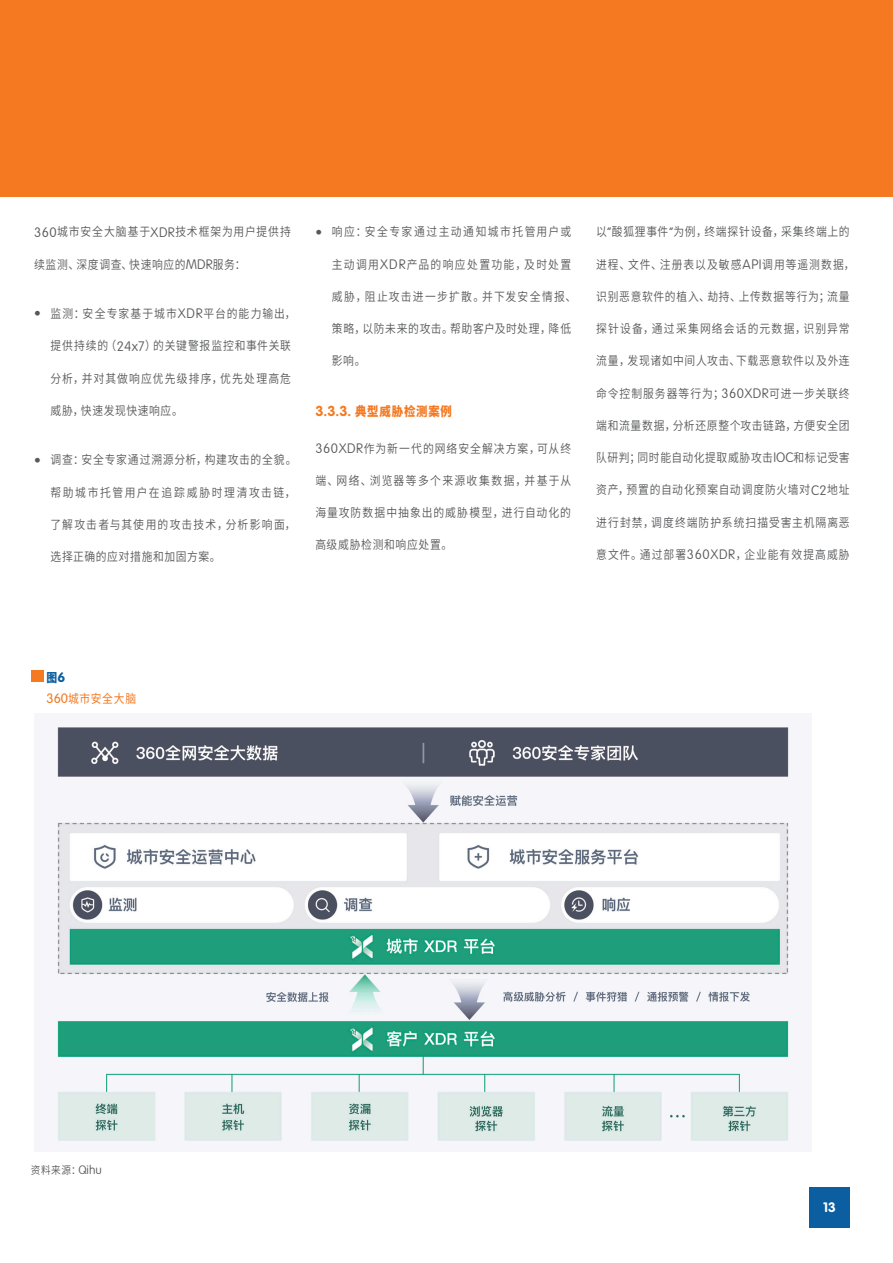
<style>
.page{position:relative;width:893px;height:1263px;background:#fff}
.page>*{position:absolute;margin:0;border:0;box-sizing:border-box;transform-origin:0 0}
.t1{font:700 13.5px "VAG Rounded";color:#fff}
.t2{font:900 12.9px "Noto Sans CJ Ksc";letter-spacing:.07em;color:#f47921;scale:.89 1}
.t3{font:600 12.15px "Noto Sans CJ Ksc";letter-spacing:.085em;color:#57585a;scale:.89 1}
.t4{font:600 12.15px "Noto Sans CJ Ksc";letter-spacing:.06em;color:#57585a;scale:.89 1}
.t5{font:600 12.15px "Noto Sans CJ Ksc";letter-spacing:.105em;color:#57585a;scale:.89 1}
.t6{font:600 12.15px "Noto Sans CJ Ksc";letter-spacing:.065em;color:#57585a;scale:.89 1}
.t7{font:600 12.15px "Noto Sans CJ Ksc";letter-spacing:.055em;color:#57585a;scale:.89 1}
.t8{font:600 12.15px "Noto Sans CJ Ksc";letter-spacing:.13em;color:#57585a;scale:.89 1}
.t9{font:600 12.15px "Noto Sans CJ Ksc";letter-spacing:.14em;color:#57585a;scale:.89 1}
.t10{font:600 12.15px "Noto Sans CJ Ksc";letter-spacing:.125em;color:#57585a;scale:.89 1}
.t11{font:600 12.15px "Noto Sans CJ Ksc";letter-spacing:.12em;color:#57585a;scale:.89 1}
.t12{font:600 12.15px "Noto Sans CJ Ksc";letter-spacing:.145em;color:#57585a;scale:.89 1}
.t13{font:600 12.15px "Noto Sans CJ Ksc";letter-spacing:.05em;color:#57585a;scale:.89 1}
.t14{font:12.15px/20.2px "Noto Sans CJ Ksc";letter-spacing:.06em;color:#f47921;scale:.89 1}
.t15{font:600 10.8px "Noto Sans CJ Ksc";color:#57585a;scale:.89 1}
.s1{font-family:"VAG Rounded";font-weight:100;font-size:13.5px}
.s2{font-family:"VAG Rounded";font-weight:700;font-size:14.25px}
.s3{font-weight:900;color:#0b5e9f}
.s4{font-family:"VAG Rounded";font-weight:700;font-size:13.5px;color:#0b5e9f}
.s5{font-family:"VAG Rounded";font-weight:300;font-size:13.5px}
.s6{font-family:"VAG Rounded";font-weight:100;font-size:12px}
</style>
<div class="page">
<div style="left:0;top:0;width:893px;height:196px;background:#f47921"></div>
<div style="left:809px;top:1187px;width:41px;height:40px;background:#0b5e9f"></div>
<div style="left:31px;top:670px;width:12px;height:12px;background:#f47921"></div>
<img style="left:57px;top:724px;width:732px;height:418px">
<p class="t3" style="left:34px;top:225px;width:290px"><span class="s1">360</span>城市安全大脑基于<span class="s1">XDR</span>技术框架为用户提供持</p>
<p class="t7" style="left:34px;top:257px;width:239px">续监测、深度调查、快速响应的<span class="s1">MDR</span>服务：</p>
<p class="t3" style="left:34px;top:307px;width:296px"><span class="s1">•</span> 监测：安全专家基于城市<span class="s1">XDR</span>平台的能力输出，</p>
<p class="t3" style="left:51px;top:339px;width:272px">提供持续的（<span class="s1">24x7</span>）的关键警报监控和事件关联</p>
<p class="t5" style="left:51px;top:371px;width:272px">分析，并对其做响应优先级排序，优先处理高危</p>
<p class="t4" style="left:51px;top:404px;width:150px">威胁，快速发现快速响应。</p>
<p class="t3" style="left:34px;top:453px;width:296px"><span class="s1">•</span> 调查：安全专家通过溯源分析，构建攻击的全貌。</p>
<p class="t12" style="left:51px;top:485px;width:277px">帮助城市托管用户在追踪威胁时理清攻击链，</p>
<p class="t5" style="left:51px;top:518px;width:277px">了解攻击者与其使用的攻击技术，分析影响面，</p>
<p class="t13" style="left:51px;top:550px;width:193px">选择正确的应对措施和加固方案。</p>
<p class="t9" style="left:315px;top:225px;width:289px"><span class="s1">•</span> 响应：安全专家通过主动通知城市托管用户或</p>
<p class="t10" style="left:332px;top:257px;width:270px">主动调用<span class="s1">XDR</span>产品的响应处置功能，及时处置</p>
<p class="t11" style="left:332px;top:290px;width:276px">威胁，阻止攻击进一步扩散。并下发安全情报、</p>
<p class="t4" style="left:332px;top:322px;width:270px">策略，以防未来的攻击。帮助客户及时处理，降低</p>
<p class="t3" style="left:332px;top:354px;width:39px">影响。</p>
<p class="t2" style="left:315px;top:404px;width:155px"><span class="s2">3.3.3.</span> 典型威胁检测案例</p>
<p class="t3" style="left:315px;top:441px;width:289px"><span class="s1">360XDR</span>作为新一代的网络安全解决方案，可从终</p>
<p class="t8" style="left:315px;top:473px;width:289px">端、网络、浏览器等多个来源收集数据，并基于从</p>
<p class="t3" style="left:315px;top:506px;width:289px">海量攻防数据中抽象出的威胁模型，进行自动化的</p>
<p class="t4" style="left:315px;top:538px;width:155px">高级威胁检测和响应处置。</p>
<p class="t6" style="left:596px;top:225px;width:286px">以<span class="s1">“</span>酸狐狸事件<span class="s1">”</span>为例，终端探针设备，采集终端上的</p>
<p class="t3" style="left:596px;top:257px;width:292px">进程、文件、注册表以及敏感<span class="s1">API</span>调用等遥测数据，</p>
<p class="t6" style="left:596px;top:290px;width:286px">识别恶意软件的植入、劫持、上传数据等行为；流量</p>
<p class="t5" style="left:596px;top:322px;width:286px">探针设备，通过采集网络会话的元数据，识别异常</p>
<p class="t4" style="left:596px;top:354px;width:286px">流量，发现诸如中间人攻击、下载恶意软件以及外连</p>
<p class="t3" style="left:596px;top:386px;width:286px">命令控制服务器等行为；<span class="s1">360XDR</span>可进一步关联终</p>
<p class="t4" style="left:596px;top:419px;width:286px">端和流量数据，分析还原整个攻击链路，方便安全团</p>
<p class="t7" style="left:596px;top:451px;width:286px">队研判；同时能自动化提取威胁攻击<span class="s1">IOC</span>和标记受害</p>
<p class="t3" style="left:596px;top:483px;width:286px">资产，预置的自动化预案自动调度防火墙对<span class="s1">C2</span>地址</p>
<p class="t3" style="left:596px;top:515px;width:286px">进行封禁，调度终端防护系统扫描受害主机隔离恶</p>
<p class="t3" style="left:596px;top:548px;width:286px">意文件。通过部署<span class="s1">360XDR</span>，企业能有效提高威胁</p>
<p class="t14" style="left:46px;top:668px;width:102px"><span class="s3">图</span><span class="s4">6<br></span><span class="s5">360</span>城市安全大脑</p>
<p class="t15" style="left:31px;top:1164px;width:81px">资料来源：<span class="s6">Qihu</span></p>
<p class="t1" style="left:823px;top:1199px;width:14px">13</p>
</div>
